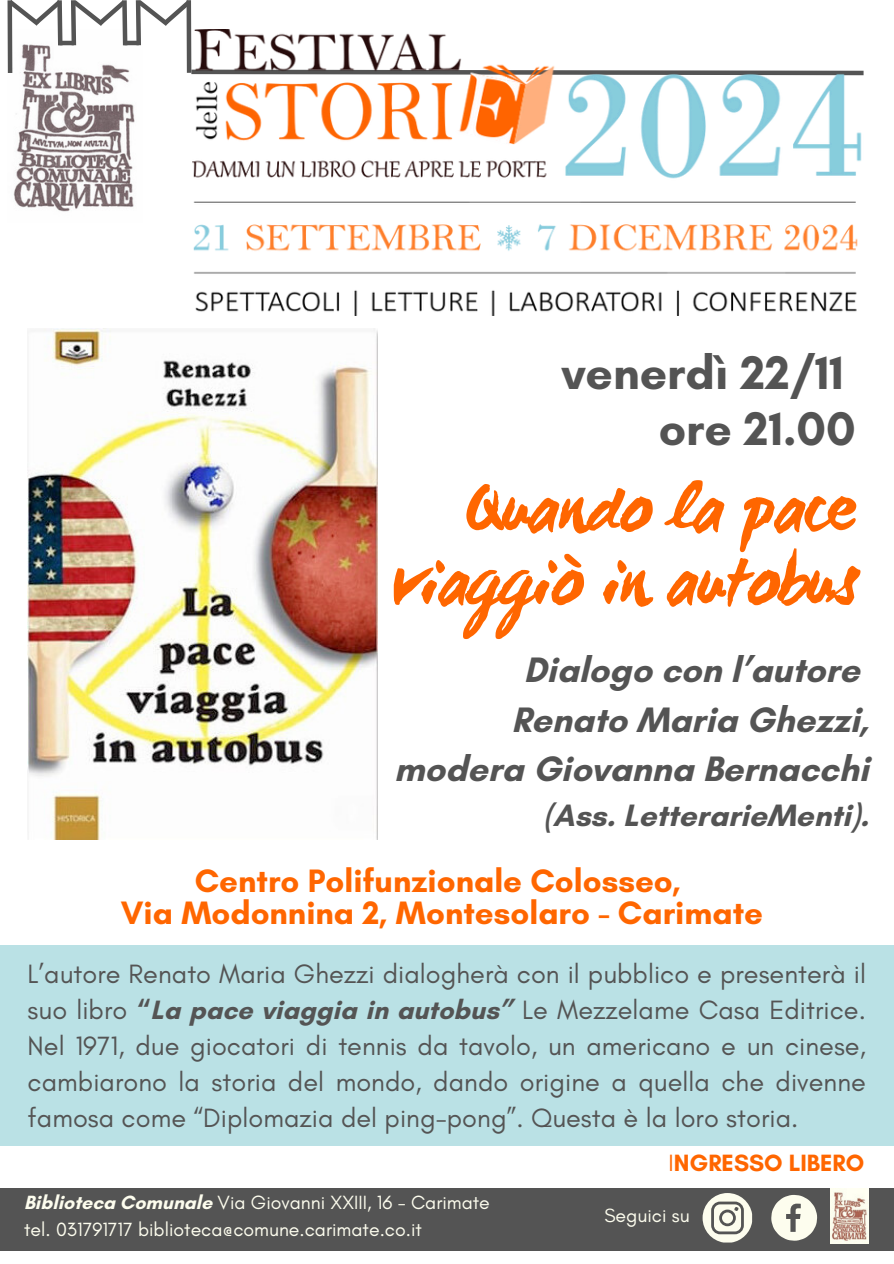
<style>
.page{position:relative;width:894px;height:1264px;background:#fff}
.page>*{position:absolute;margin:0;border:0;box-sizing:border-box;transform-origin:0 0}
.t1{font:700 67.5px/73.2px "WC Mano Negra Bta";color:#f60;text-align:right}
.t2{font:700 48px/56.2px "Glacial Indifference";color:#545454;text-align:right}
.t3{font:700 36px/49.5px "Glacial Indifference";color:#545454;text-align:right}
.t4{font:700 33px/32.7px "Glacial Indifference";color:#f60;text-align:center}
.t5{font:700 31.5px "Glacial Indifference";color:#545454}
.t6{font:27px/36px "Glacial Indifference";color:#545454;text-align:justify}
.t7{font:700 24px "Glacial Indifference";color:#f60}
.t8{font:19.5px/27px "Glacial Indifference";color:#fdfdee}
.s1{font-weight:700}
.s2{font-weight:400}
</style>
<div class="page">
<div style="left:0;top:945px;width:893px;height:200px;background:#bae1e5"></div>
<div style="left:0;top:1188px;width:893px;height:61px;background:#545454"></div>
<svg style="left:702px;top:1193px;width:49px;height:49px"></svg>
<svg style="left:771px;top:1194px;width:45px;height:46px"></svg>
<img style="left:830px;top:1188px;width:38px;height:55px">
<img style="left:28px;top:328px;width:349px;height:511px">
<img style="left:12px;top:50px;width:123px;height:162px">
<div style="left:186px;top:0;width:5px;height:73px;background:#545454"></div>
<svg style="left:7px;top:0;width:188px;height:50px"></svg>
<hr style="left:8px;top:0;width:4px;height:73px;background:#545454">
<img style="left:193px;top:30px;width:671px;height:286px">
<h4 class="t2" style="left:561px;top:344px;width:295px">venerdì 22/11 ore 21.00</h4>
<p class="t1" style="left:392px;top:475px;width:466px">Quando la pace viaggiò in autobus</p>
<h5 class="t3" style="left:394px;top:644px;width:476px">Dialogo con l’autore<br>Renato Maria Ghezzi, modera Giovanna Bernacchi</h5>
<h5 class="t5" style="left:543px;top:796px;width:326px">(Ass. LetterarieMenti).</h5>
<p class="t4" style="left:121px;top:863px;width:643px">Centro Polifunzionale Colosseo,<br>Via Modonnina 2, Montesolaro - Carimate</p>
<h3 class="t6" style="left:28px;top:955px;width:839px">L’autore Renato Maria Ghezzi dialogherà con il pubblico e presenterà il suo libro <span class="s1">“La pace viaggia in autobus”</span> Le Mezzelame Casa Editrice.<br>Nel 1971, due giocatori di tennis da tavolo, un americano e un cinese, cambiarono la storia del mondo, dando origine a quella che divenne famosa come “Diplomazia del ping-pong”. Questa è la loro storia.</h3>
<h3 class="t7" style="left:668px;top:1147px;width:197px"><span class="s2">I</span>NGRESSO LIBERO</h3>
<h2 class="t8" style="left:24px;top:1188px;width:467px"><span class="s1">Biblioteca Comunale</span> Via Giovanni XXIII, 16 - Carimate tel. 031791717 biblioteca@comune.carimate.co.it</h2>
<h1 class="t8" style="left:604px;top:1201px;width:87px">Seguici su</h1>
</div>
